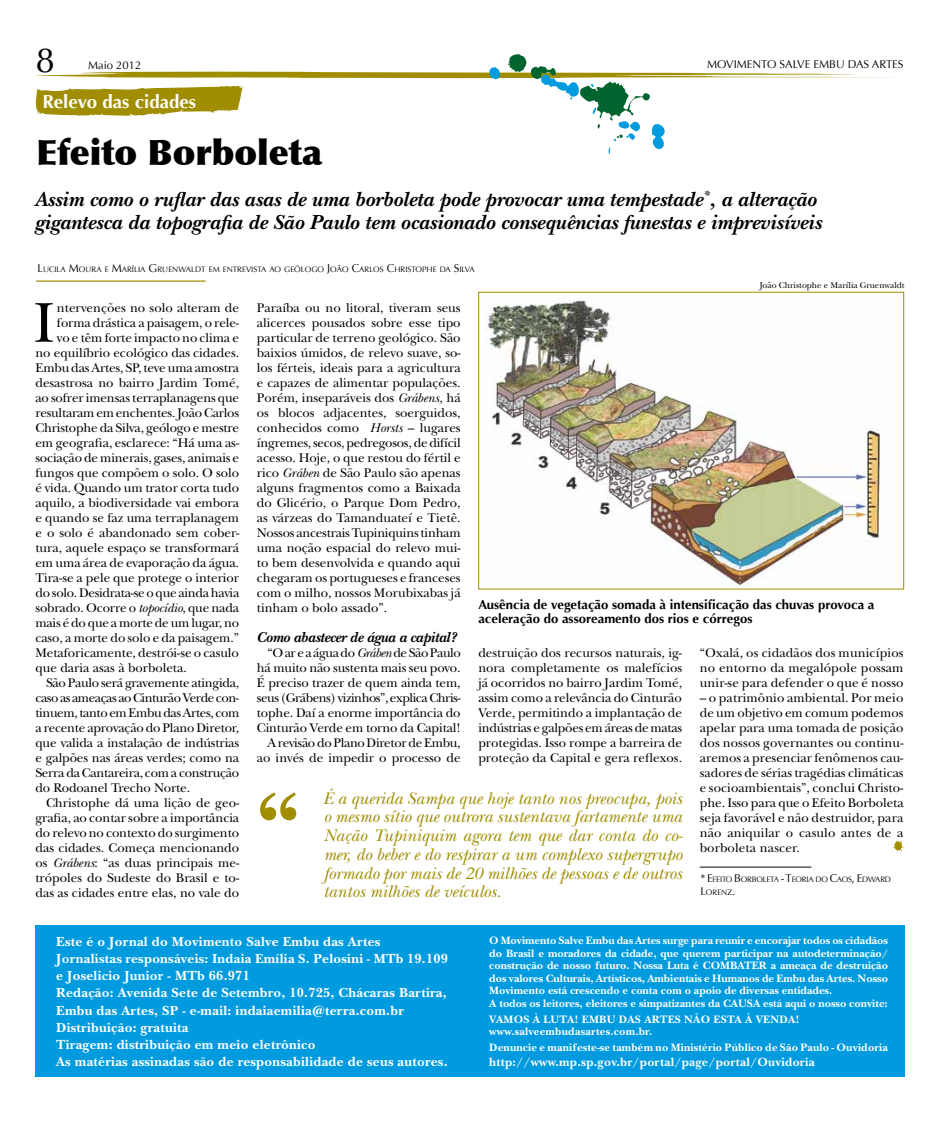
<style>
.page{position:relative;width:939px;height:1134px;background:#fff}
.page>*{position:absolute;margin:0;border:0;box-sizing:border-box;transform-origin:0 0}
.t1{font:700 90px "New Baskerville Std";color:#a08e00}
.t2{font:58.62px "New Baskerville Std";color:#000}
.t3{font:900 35px "Optima";color:#000}
.t4{font:35px "Optima";color:#000}
.t5{font:italic 700 21.25px/22.5px "New Baskerville Std";color:#000}
.t6{font:700 18.75px "Optima";color:#fff}
.t7{font:italic 17.5px/18.8px "New Baskerville Std";color:#a08e00;text-align:justify}
.t8{font:italic 700 15px "New Baskerville Std";letter-spacing:-.02em;color:#000}
.t9{font:700 13.75px/17.2px "New Baskerville Std";letter-spacing:.02em;color:#fff}
.t10{font:13.12px/15px "New Baskerville Std";letter-spacing:-.005em;color:#000;text-align:justify}
.t11{font:700 13.12px/13.8px "Optima";color:#000}
.t12{font:13.12px "New Baskerville Std";letter-spacing:-.035em;color:#000}
.t13{font:13.12px "New Baskerville Std";letter-spacing:-.03em;color:#000}
.t14{font:700 12.5px "New Baskerville Std";letter-spacing:.02em;color:#fff}
.t15{font:700 11.25px/12.5px "New Baskerville Std";color:#fff}
.t16{font:700 11.25px/12.5px "New Baskerville Std";letter-spacing:.02em;color:#fff}
.t17{font:11.25px "Optima";color:#000}
.t18{font:8.75px "New Baskerville Std";color:#000}
.t19{font:7.88px "Optima";color:#000}
.t20{font:7.88px/12.5px "Optima";letter-spacing:-.025em;color:#000}
.s1{font-size:11.25px}
.s2{font-style:italic}
</style>
<div class="page">
<div style="left:35px;top:926px;width:870px;height:151px;background:#009bdf"></div>
<hr style="left:36px;top:280px;width:170px;height:2px;background:#a08e00">
<img style="left:484px;top:298px;width:397px;height:289px">
<div style="left:478px;top:292px;width:426px;height:297px;border:1px solid #a08e00"></div>
<svg style="left:893px;top:840px;width:11px;height:12px"></svg>
<hr style="left:700px;top:867px;width:111px;height:1px;background:#000">
<svg style="left:35px;top:54px;width:858px;height:100px"></svg>
<h3 class="t4" style="left:35px;top:40px;width:21px">8</h3>
<h3 class="t6" style="left:42px;top:91px;width:155px">Relevo das cidades</h3>
<h3 class="t3" style="left:36px;top:132px;width:288px">Efeito Borboleta</h3>
<h3 class="t5" style="left:35px;top:188px;width:788px">Assim como o ruflar das asas de uma borboleta pode provocar uma tempestade<sup>*</sup>, a alteração gigantesca da topografia de São Paulo tem ocasionado consequências funestas e imprevisíveis</h3>
<p class="t19" style="left:37px;top:265px;width:439px"><span class="s1">L</span> UCILA <span class="s1">M</span>OURA E <span class="s1">M</span>ARÍLIA <span class="s1">G</span> RUENWALDT EM ENTREVISTA AO GEÓLOGO <span class="s1">J</span>OÃO <span class="s1">C</span>ARLOS <span class="s1">C</span>H RISTOPH E DA <span class="s1">S</span>ILVA</p>
<p class="t17" style="left:88px;top:59px;width:55px">Maio 2012</p>
<p class="t17" style="left:707px;top:58px;width:198px">MOVIMENTO SALVE EMBU DAS ARTES</p>
<h2 class="t2" style="left:33px;top:289px;width:23px">I</h2>
<p class="t10" style="left:57px;top:300px;width:184px">ntervenções no solo alteram de</p>
<p class="t10" style="left:57px;top:315px;width:184px">forma drástica a paisagem, o rele-</p>
<p class="t10" style="left:57px;top:330px;width:184px">vo e têm forte impacto no clima e</p>
<p class="t10" style="left:35px;top:345px;width:205px">no equilíbrio ecológico das cidades.</p>
<p class="t10" style="left:35px;top:360px;width:205px">Embu das Artes, SP, teve uma amostra</p>
<p class="t10" style="left:35px;top:375px;width:205px">desastrosa no bairro Jardim Tomé,</p>
<p class="t10" style="left:35px;top:390px;width:205px">ao sofrer imensas terraplanagens que</p>
<p class="t10" style="left:35px;top:405px;width:205px">resultaram em enchentes. João Carlos</p>
<p class="t10" style="left:35px;top:420px;width:205px">Christophe da Silva, geólogo e mestre</p>
<p class="t10" style="left:35px;top:435px;width:205px">em geografia, esclarece: “Há uma as-</p>
<p class="t10" style="left:35px;top:450px;width:205px">sociação de minerais, gases, animais e</p>
<p class="t10" style="left:35px;top:465px;width:205px">fungos que compõem o solo. O solo</p>
<p class="t10" style="left:35px;top:480px;width:205px">é vida. Quando um trator corta tudo</p>
<p class="t10" style="left:35px;top:495px;width:205px">aquilo, a biodiversidade vai embora</p>
<p class="t10" style="left:35px;top:510px;width:205px">e quando se faz uma terraplanagem</p>
<p class="t10" style="left:35px;top:525px;width:205px">e o solo é abandonado sem cober-</p>
<p class="t10" style="left:35px;top:540px;width:205px">tura, aquele espaço se transformará</p>
<p class="t10" style="left:35px;top:555px;width:205px">em uma área de evaporação da água.</p>
<p class="t10" style="left:35px;top:570px;width:205px">Tira-se a pele que protege o interior</p>
<p class="t10" style="left:35px;top:585px;width:205px">do solo. Desidrata-se o que ainda havia</p>
<p class="t10" style="left:35px;top:600px;width:205px">sobrado. Ocorre o <span class="s2">topocídio</span>, que nada</p>
<p class="t10" style="left:35px;top:615px;width:205px">mais é do que a morte de um lugar, no</p>
<p class="t10" style="left:35px;top:630px;width:205px">caso, a morte do solo e da paisagem.”</p>
<p class="t10" style="left:35px;top:645px;width:205px">Metaforicamente, destrói-se o casulo</p>
<p class="t10" style="left:35px;top:660px;width:153px">que daria asas à borboleta.</p>
<p class="t10" style="left:46px;top:675px;width:195px">São Paulo será gravemente atingida,</p>
<p class="t12" style="left:35px;top:690px;width:205px">caso as ameaças ao Cinturão Verde con-</p>
<p class="t13" style="left:35px;top:705px;width:205px">tinuem, tanto em Embu das Artes, com</p>
<p class="t10" style="left:35px;top:720px;width:205px">a recente aprovação do Plano Diretor,</p>
<p class="t10" style="left:35px;top:735px;width:205px">que valida a instalação de indústrias</p>
<p class="t10" style="left:35px;top:750px;width:205px">e galpões nas áreas verdes; como na</p>
<p class="t10" style="left:35px;top:765px;width:205px">Serra da Cantareira, com a construção</p>
<p class="t10" style="left:35px;top:780px;width:156px">do Rodoanel Trecho Norte.</p>
<p class="t10" style="left:46px;top:795px;width:195px">Christophe dá uma lição de geo-</p>
<p class="t10" style="left:35px;top:810px;width:205px">grafia, ao contar sobre a importância</p>
<p class="t10" style="left:35px;top:825px;width:205px">do relevo no contexto do surgimento</p>
<p class="t10" style="left:35px;top:840px;width:205px">das cidades. Começa mencionando</p>
<p class="t10" style="left:35px;top:855px;width:205px">os <span class="s2">Grábens</span>: “as duas principais me-</p>
<p class="t10" style="left:35px;top:870px;width:205px">trópoles do Sudeste do Brasil e to-</p>
<p class="t10" style="left:35px;top:885px;width:205px">das as cidades entre elas, no vale do</p>
<p class="t18" style="left:760px;top:280px;width:147px">João Christophe e Marília Gruenwaldt</p>
<p class="t10" style="left:257px;top:300px;width:205px">Paraíba ou no litoral, tiveram seus alicerces pousados sobre esse tipo particular de terreno geológico. São baixios úmidos, de relevo suave, so&shy;los férteis, ideais para a agricultura e capazes de alimentar populações.<br>Porém, inseparáveis dos <span class="s2">Grábens</span>, há os blocos adjacentes, soerguidos, conhecidos como <span class="s2">Horsts</span> – lugares íngremes, secos, pedregosos, de difícil acesso. Hoje, o que restou do fértil e rico <span class="s2">Gráben</span> de São Paulo são apenas alguns fragmentos como a Baixada do Glicério, o Parque Dom Pedro, as várzeas do Tamanduateí e Tietê.<br>Nossos ancestrais Tupiniquins tinham uma noção espacial do relevo mui&shy;to bem desenvolvida e quando aqui chegaram os portugueses e franceses com o milho, nossos Morubixabas já tinham o bolo assado”.</p>
<p class="t8" style="left:257px;top:628px;width:201px">Como abastecer de água a capital?</p>
<p class="t10" style="left:257px;top:645px;width:205px;text-align:right">“O ar e a água do <span class="s2">Gráben</span> de São Paulo há muito não sustenta mais seu povo.<br>É preciso trazer de quem ainda tem, seus (Grábens) vizinhos”, explica Chris&shy;tophe. Daí a enorme importância do Cinturão Verde em torno da Capital!<br>A revisão do Plano Diretor de Embu, ao invés de impedir o processo de</p>
<p class="t11" style="left:478px;top:598px;width:398px">Ausência de vegetação somada à intensificação das chuvas provoca a aceleração do assoreamento dos rios e córregos</p>
<p class="t10" style="left:478px;top:645px;width:205px">destruição dos recursos naturais, ig&shy;nora completamente os malefícios já ocorridos no bairro Jardim Tomé, assim como a relevância do Cinturão Verde, permitindo a implantação de indústrias e galpões em áreas de matas protegidas. Isso rompe a barreira de proteção da Capital e gera reflexos.</p>
<p class="t10" style="left:700px;top:645px;width:205px">“Oxalá, os cidadãos dos municípios no entorno da megalópole possam unir-se para defender o que é nosso</p>
<p class="t10" style="left:700px;top:690px;width:205px">– o patrimônio ambiental. Por meio de um objetivo em comum podemos apelar para uma tomada de posição dos nossos governantes ou continu&shy;aremos a presenciar fenômenos cau&shy;sadores de sérias tragédias climáticas e socioambientais”, conclui Christo&shy;phe. Isso para que o Efeito Borboleta seja favorável e não destruidor, para não aniquilar o casulo antes de a</p>
<p class="t7" style="left:323px;top:789px;width:361px">É a querida Sampa que hoje tanto nos preocupa, pois o mesmo sítio que outrora sustentava fartamente uma Nação Tupiniquim agora tem que dar conta do co&shy;mer, do beber e do respirar a um complexo supergrupo formado por mais de 20 milhões de pessoas e de outros tantos milhões de veículos.</p>
<h1 class="t1" style="left:256px;top:771px;width:46px">“</h1>
<p class="t10" style="left:700px;top:840px;width:101px">borboleta nascer.</p>
<p class="t20" style="left:700px;top:873px;width:192px"><span class="s1">* E</span> FEITO <span class="s1">B</span> ORBOLETA <span class="s1">- T</span>EORIA DO <span class="s1">C</span>AOS<span class="s1">, E</span> DWARD<br><span class="s1">L</span>ORENZ<span class="s1">.</span></p>
<p class="t9" style="left:56px;top:933px;width:393px">Este é o Jornal do Movimento Salve Embu das Artes Jornalistas responsáveis: Indaia Emília S. Pelosini - MTb 19.109 e Joselicio Junior - MTb 66.971<br>Redação: Avenida Sete de Setembro, 10.725, Chácaras Bartira, Embu das Artes, SP - e-mail: indaiaemilia@terra.com.br Distribuição: gratuita<br>Tiragem: distribuição em meio eletrônico<br>As matérias assinadas são de responsabilidade de seus autores.</p>
<p class="t15" style="left:489px;top:934px;width:400px">O Movimento Salve Embu das Artes surge para reunir e encorajar todos os cidadãos do Brasil e moradores da cidade, que querem participar na autodeterminação/ construção de nosso futuro. Nossa Luta é COMBATER a ameaça de destruição dos valores Culturais, Artísticos, Ambientais e Humanos de Embu das Artes. Nosso Movimento está crescendo e conta com o apoio de diversas entidades.<br>A todos os leitores, eleitores e simpatizantes da CAUSA está aqui o nosso convite:</p>
<p class="t16" style="left:489px;top:1013px;width:312px">VAMOS À LUTA! EMBU DAS ARTES NÃO ESTA À VENDA! www.salveembudasartes.com.br.</p>
<p class="t15" style="left:489px;top:1041px;width:400px">Denuncie e manifeste-se também no Ministério Público de São Paulo - Ouvidoria</p>
<p class="t14" style="left:489px;top:1055px;width:327px">http://www.mp.sp.gov.br/portal/page/portal/Ouvidoria</p>
</div>
